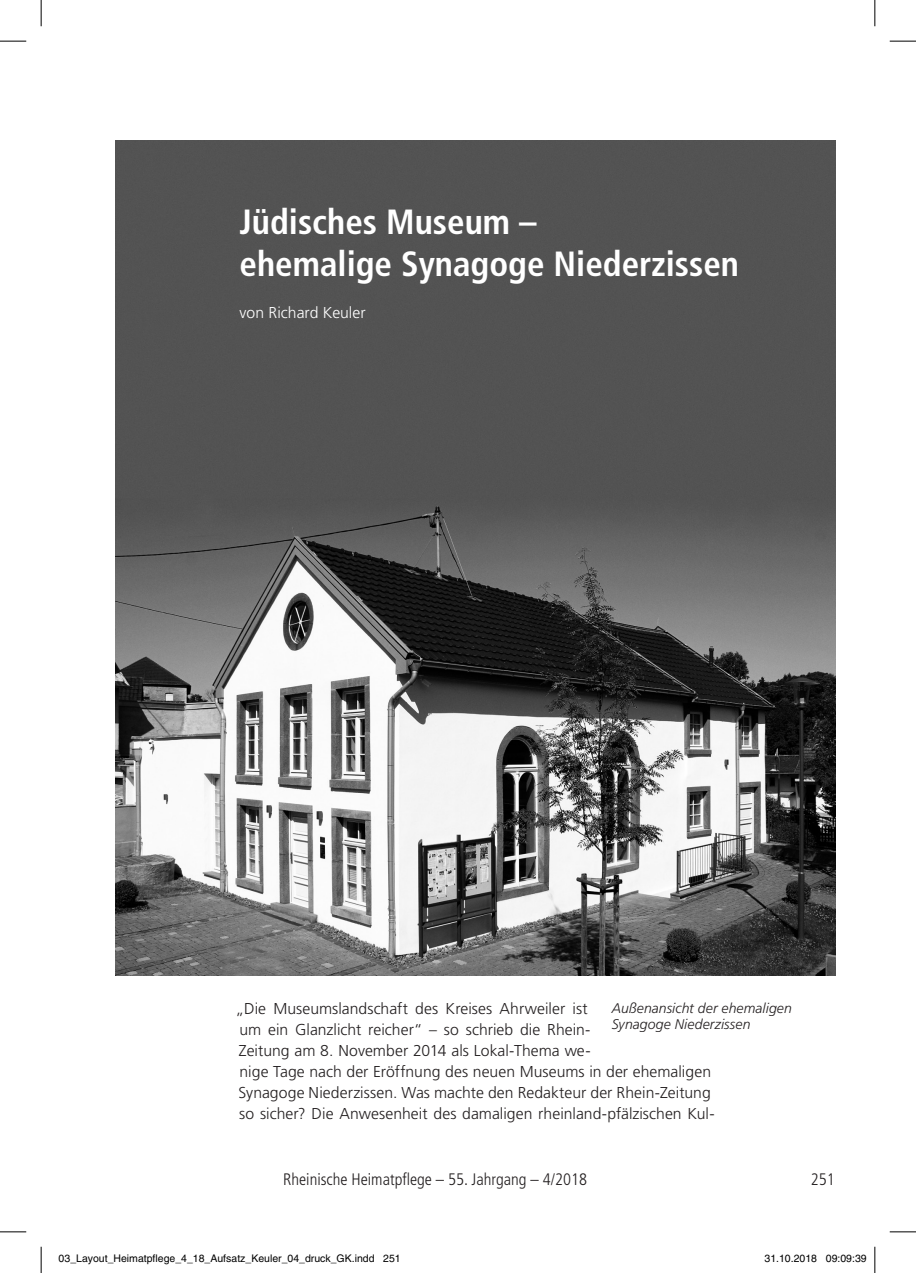
<style>
.page{position:relative;width:916px;height:1273px;background:#fff}
.page>*{position:absolute;margin:0;border:0;box-sizing:border-box;transform-origin:0 0}
.t1{font:700 condensed 35px/42px "Frutiger";color:#fff}
.t2{font:300 condensed 16.62px "Frutiger";color:#231f20}
.t3{font:300 15.75px/21px "Frutiger";letter-spacing:.005em;color:#231f20}
.t4{font:300 15.75px "Frutiger";color:#fff}
.t5{font:italic 300 14px/15.8px "Frutiger";letter-spacing:.01em;color:#231f20}
.t6{font:10.5px "Helvetica";color:#000}
</style>
<div class="page">
<img style="left:116px;top:140px;width:719px;height:835px">
<svg style="left:0;top:41px;width:26px;height:1px"></svg>
<svg style="left:889px;top:41px;width:27px;height:1px"></svg>
<svg style="left:0;top:1231px;width:26px;height:1px"></svg>
<svg style="left:889px;top:1231px;width:27px;height:1px"></svg>
<svg style="left:41px;top:0;width:1px;height:26px"></svg>
<svg style="left:41px;top:1247px;width:1px;height:26px"></svg>
<svg style="left:874px;top:0;width:1px;height:26px"></svg>
<svg style="left:874px;top:1247px;width:1px;height:26px"></svg>
<div style="left:59px;top:1255px;width:5px;height:8px;border:1px solid #fff;border-radius:50%"></div>
<svg style="left:60px;top:1255px;width:4px;height:8px"></svg>
<div style="left:826px;top:1255px;width:5px;height:8px;border:1px solid #fff;border-radius:50%"></div>
<svg style="left:827px;top:1255px;width:4px;height:8px"></svg>
<h1 class="t1" style="left:240px;top:201px;width:501px">Jüdisches Museum –<br>ehemalige Synagoge Niederzissen</h1>
<p class="t4" style="left:240px;top:303px;width:128px">von Richard Keuler</p>
<p class="t3" style="left:235px;top:998px;width:481px">„Die Museumslandschaft des Kreises Ahrweiler ist<br>um ein Glanzlicht reicher“ – so schrieb die Rhein-<br>Zeitung am 8. November 2014 als Lokal-Thema we-<br>nige Tage nach der Eröffnung des neuen Museums in der ehemaligen Synagoge Niederzissen. Was machte den Redakteur der Rhein-Zeitung so sicher? Die Anwesenheit des damaligen rheinland-pfälzischen Kul-</p>
<p class="t5" style="left:612px;top:1000px;width:182px">Außenansicht der ehemaligen<br>Synagoge Niederzissen</p>
<p class="t2" style="left:283px;top:1169px;width:305px">Rheinische Heimatpflege – 55. Jahrgang – 4/2018</p>
<p class="t2" style="left:810px;top:1169px;width:25px">251</p>
<p class="t6" style="left:59px;top:1253px;width:344px">03_Layout_Heimatpflege_4_18_Aufsatz_Keuler_04_druck_GK.indd 251</p>
<p class="t6" style="left:764px;top:1253px;width:104px">31.10.2018 09:09:39</p>
</div>
